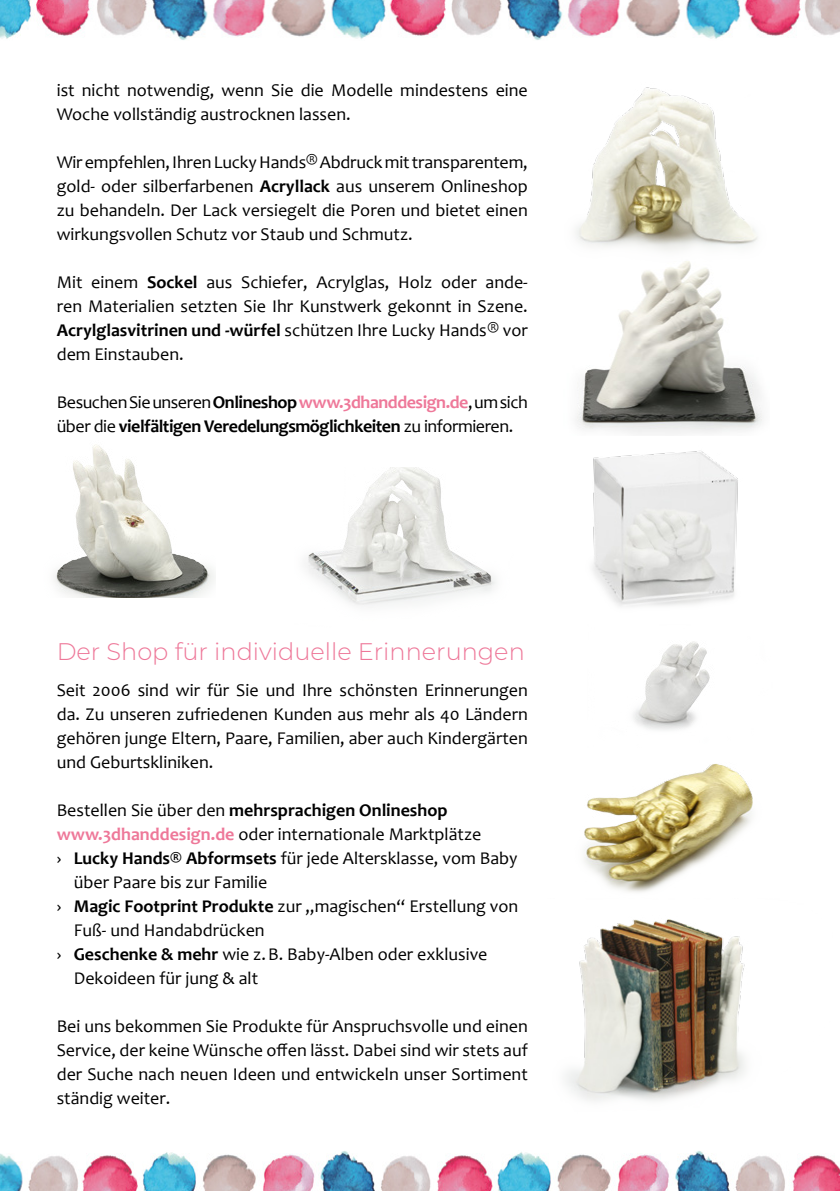
<style>
.page{position:relative;width:840px;height:1191px;background:#fff}
.page>*{position:absolute;margin:0;border:0;box-sizing:border-box;transform-origin:0 0}
.t1{font:300 24px "Montserrat";color:#ee7899}
.t2{font:18px/24px "Candara";color:#000;text-align:justify}
.t3{font:18px/24px "Candara";letter-spacing:-.025em;color:#000}
.t4{font:700 18px "Candara";color:#000}
.s1{font-weight:700}
.s2{font-weight:700;color:#ee7899}
.s3{font-weight:400}
</style>
<div class="page">
<img style="left:576px;top:269px;width:186px;height:163px">
<img style="left:576px;top:87px;width:182px;height:182px">
<img style="left:306px;top:467px;width:190px;height:139px">
<img style="left:54px;top:445px;width:161px;height:152px">
<img style="left:592px;top:432px;width:146px;height:175px">
<img style="left:0;top:0;width:64px;height:39px">
<img style="left:64px;top:0;width:382px;height:40px">
<img style="left:451px;top:0;width:388px;height:40px">
<img style="left:818px;top:1155px;width:21px;height:36px">
<img style="left:437px;top:1151px;width:381px;height:40px">
<img style="left:28px;top:1151px;width:403px;height:40px">
<img style="left:0;top:1153px;width:23px;height:38px">
<img style="left:566px;top:919px;width:179px;height:182px">
<img style="left:584px;top:764px;width:169px;height:128px">
<img style="left:633px;top:641px;width:77px;height:89px">
<p class="t2" style="left:57px;top:78px;width:472px">ist nicht notwendig, wenn Sie die Modelle mindestens eine<br>Woche vollständig austrocknen lassen.</p>
<p class="t2" style="left:57px;top:150px;width:472px">Wir empfehlen, Ihren Lucky Hands® Abdruck mit transparentem, gold- oder silberfarbenen <span class="s1">Acryllack</span> aus unserem Onlineshop zu behandeln. Der Lack versiegelt die Poren und bietet einen wirkungsvollen Schutz vor Staub und Schmutz.</p>
<p class="t2" style="left:57px;top:270px;width:472px">Mit einem <span class="s1">Sockel</span> aus Schiefer, Acrylglas, Holz oder ande&shy;ren Materialien setzten Sie Ihr Kunstwerk gekonnt in Szene.<br><span class="s1">Acrylglasvitrinen und -würfel</span> schützen Ihre Lucky Hands® vor dem Einstauben.</p>
<p class="t3" style="left:57px;top:390px;width:472px">Besuchen Sie unseren <span class="s1">Onlineshop</span> <span class="s2">www.3dhanddesign.de</span>, um sich über die <span class="s1">vielfältigen Veredelungsmöglichkeiten</span> zu informieren.</p>
<h1 class="t1" style="left:57px;top:635px;width:469px">Der Shop für individuelle Erinnerungen</h1>
<p class="t2" style="left:57px;top:678px;width:472px">Seit 2006 sind wir für Sie und Ihre schönsten Erinnerungen da. Zu unseren zufriedenen Kunden aus mehr als 40 Ländern gehören junge Eltern, Paare, Familien, aber auch Kindergärten und Geburtskliniken.</p>
<p class="t4" style="left:57px;top:799px;width:392px"><span class="s3">Bestellen Sie über den</span> mehrsprachigen Onlineshop</p>
<p class="t2" style="left:57px;top:822px;width:426px"><span class="s2">www.3dhanddesign.de</span> oder internationale Marktplätze</p>
<p class="t2" style="left:57px;top:846px;width:462px">› <span class="s1">Lucky Hands® Abformsets</span> für jede Altersklasse, vom Baby</p>
<p class="t2" style="left:74px;top:870px;width:195px">über Paare bis zur Familie</p>
<p class="t2" style="left:57px;top:894px;width:463px">› <span class="s1">Magic Footprint Produkte</span> zur „magischen“ Erstellung von</p>
<p class="t2" style="left:74px;top:918px;width:192px">Fuß- und Handabdrücken</p>
<p class="t2" style="left:57px;top:942px;width:432px">› <span class="s1">Geschenke &amp; mehr</span> wie z.B. Baby-Alben oder exklusive</p>
<p class="t2" style="left:74px;top:966px;width:186px">Dekoideen für jung &amp; alt</p>
<p class="t2" style="left:57px;top:1014px;width:472px">Bei uns bekommen Sie Produkte für Anspruchsvolle und einen Service, der keine Wünsche offen lässt. Dabei sind wir stets auf der Suche nach neuen Ideen und entwickeln unser Sortiment ständig weiter.</p>
</div>
